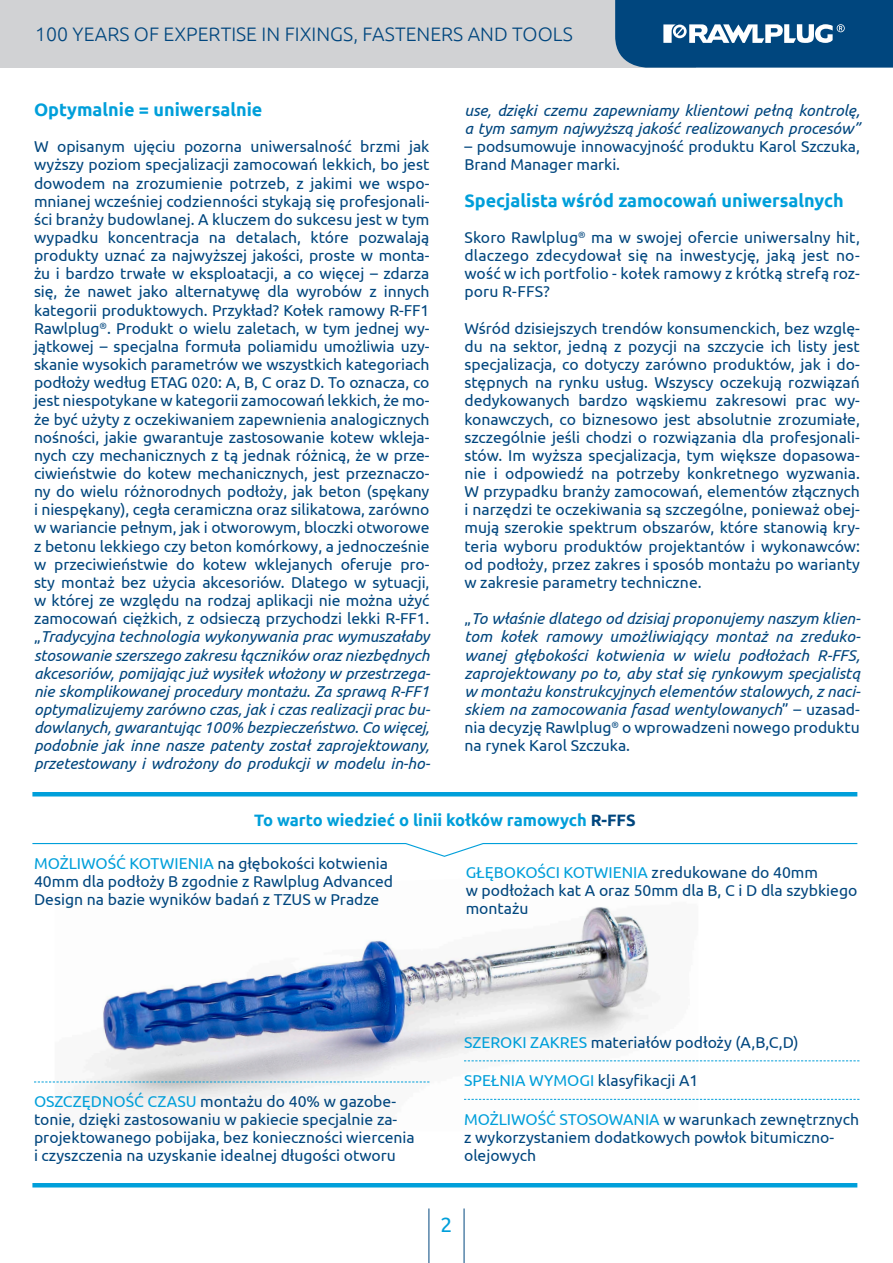
<style>
.page{position:relative;width:893px;height:1263px;background:#fff}
.page>*{position:absolute;margin:0;border:0;box-sizing:border-box;transform-origin:0 0}
.t1{font:21px "Ubuntu";color:#009fda}
.t2{font:300 19.5px "Ubuntu";color:#00467e}
.sródtytul{font:700 18px "Ubuntu";color:#009fda}
.TXT{font:700 16.5px "Ubuntu";color:#009fda}
.TXT-2{font:15.75px/18.1px "Ubuntu";color:#00467e}
.TXT-3{font:italic 15.75px/18.1px "Ubuntu";letter-spacing:-.005em;color:#00467e}
.s1{font-style:italic}
.s2{font-style:normal}
.s3{color:#00467e}
.s4{color:#009fda}
</style>
<div class="page">
<div style="left:0;top:0;width:696px;height:68px;background:#d1d2d4"></div>
<svg style="left:615px;top:0;width:278px;height:68px;background:#1d5b8c"></svg>
<hr style="left:429px;top:1208px;width:1px;height:55px;background:#00467e">
<hr style="left:464px;top:1208px;width:1px;height:55px;background:#00467e">
<hr style="left:32px;top:1183px;width:825px;height:4px;background:#009fda">
<img style="left:56px;top:907px;width:642px;height:204px">
<hr style="left:32px;top:792px;width:825px;height:4px;background:#009fda">
<svg style="left:32px;top:843px;width:826px;height:14px"></svg>
<svg style="left:464px;top:1060px;width:395px;height:1px"></svg>
<svg style="left:464px;top:1099px;width:395px;height:1px"></svg>
<svg style="left:34px;top:1081px;width:395px;height:1px"></svg>
<p class="t2" style="left:35px;top:22px;width:539px">100 YEARS OF EXPERTISE IN FIXINGS, FASTENERS AND TOOLS</p>
<p class="sródtytul" style="left:34px;top:99px;width:230px">Optymalnie = uniwersalnie</p>
<p class="TXT-2" style="left:34px;top:137px;width:398px;text-align:justify">W opisanym ujęciu pozorna uniwersalność brzmi jak wyższy poziom specjalizacji zamocowań lekkich, bo jest dowodem na zrozumienie potrzeb, z jakimi we wspo&shy;mnianej wcześniej codzienności stykają się profesjonali&shy;ści branży budowlanej. A kluczem do sukcesu jest w tym wypadku koncentracja na detalach, które pozwalają produkty uznać za najwyższej jakości, proste w monta&shy;żu i bardzo trwałe w eksploatacji, a co więcej – zdarza się, że nawet jako alternatywę dla wyrobów z innych kategorii produktowych. Przykład? Kołek ramowy R-FF1<br>Rawlplug<sup>®</sup>. Produkt o wielu zaletach, w tym jednej wy&shy;jątkowej – specjalna formuła poliamidu umożliwia uzy&shy;skanie wysokich parametrów we wszystkich kategoriach podłoży według ETAG 020: A, B, C oraz D. To oznacza, co jest niespotykane w kategorii zamocowań lekkich, że mo&shy;że być użyty z oczekiwaniem zapewnienia analogicznych nośności, jakie gwarantuje zastosowanie kotew wkleja&shy;nych czy mechanicznych z tą jednak różnicą, że w prze&shy;ciwieństwie do kotew mechanicznych, jest przeznaczo&shy;ny do wielu różnorodnych podłoży, jak beton (spękany i niespękany), cegła ceramiczna oraz silikatowa, zarówno w wariancie pełnym, jak i otworowym, bloczki otworowe z betonu lekkiego czy beton komórkowy, a jednocześnie w przeciwieństwie do kotew wklejanych oferuje pro&shy;sty montaż bez użycia akcesoriów. Dlatego w sytuacji, w której ze względu na rodzaj aplikacji nie można użyć zamocowań ciężkich, z odsieczą przychodzi lekki R-FF1. „<span class="s1">Tradycyjna technologia wykonywania prac wymuszałaby stosowanie szerszego zakresu łączników oraz niezbędnych akcesoriów, pomijając już wysiłek włożony w przestrzega&shy;nie skomplikowanej procedury montażu. Za sprawą R-FF1 optymalizujemy zarówno czas, jak i czas realizacji prac bu&shy;dowlanych, gwarantując 100% bezpieczeństwo. Co więcej, podobnie jak inne nasze patenty został zaprojektowany, przetestowany i wdrożony do produkcji w modelu in-ho-</span></p>
<p class="TXT-3" style="left:464px;top:101px;width:397px">use, dzięki czemu zapewniamy klientowi pełną kontrolę, a tym samym najwyższą jakość realizowanych procesów”</p>
<p class="TXT-2" style="left:464px;top:137px;width:397px">– podsumowuje innowacyjność produktu Karol Szczuka,<br>Brand Manager marki.</p>
<p class="sródtytul" style="left:464px;top:189px;width:381px">Specjalista wśród zamocowań uniwersalnych</p>
<p class="TXT-2" style="left:464px;top:228px;width:397px;text-align:justify">Skoro Rawlplug<sup>®</sup> ma w swojej ofercie uniwersalny hit, dlaczego zdecydował się na inwestycję, jaką jest no&shy;wość w ich portfolio - kołek ramowy z krótką strefą roz&shy;poru R-FFS?</p>
<p class="TXT-2" style="left:464px;top:319px;width:397px;text-align:justify">Wśród dzisiejszych trendów konsumenckich, bez wzglę&shy;du na sektor, jedną z pozycji na szczycie ich listy jest specjalizacja, co dotyczy zarówno produktów, jak i do&shy;stępnych na rynku usług. Wszyscy oczekują rozwiązań dedykowanych bardzo wąskiemu zakresowi prac wy&shy;konawczych, co biznesowo jest absolutnie zrozumiałe, szczególnie jeśli chodzi o rozwiązania dla profesjonali&shy;stów. Im wyższa specjalizacja, tym większe dopasowa&shy;nie i odpowiedź na potrzeby konkretnego wyzwania.<br>W przypadku branży zamocowań, elementów złącznych i narzędzi te oczekiwania są szczególne, ponieważ obej&shy;mują szerokie spektrum obszarów, które stanowią kry&shy;teria wyboru produktów projektantów i wykonawców: od podłoży, przez zakres i sposób montażu po warianty w zakresie parametry techniczne.</p>
<p class="TXT-3" style="left:464px;top:609px;width:398px;text-align:justify"><span class="s2">„</span>To właśnie dlatego od dzisiaj proponujemy naszym klien&shy;tom kołek ramowy umożliwiający montaż na zreduko&shy;wanej głębokości kotwienia w wielu podłożach R-FFS, zaprojektowany po to, aby stał się rynkowym specjalistą w montażu konstrukcyjnych elementów stalowych, z naci&shy;skiem na zamocowania fasad wentylowanych<span class="s2">” – uzasad&shy;nia decyzję Rawlplug</span><sup>®</sup> <span class="s2">o wprowadzeni nowego produktu na rynek Karol Szczuka.</span></p>
<p class="TXT" style="left:254px;top:810px;width:383px">To warto wiedzieć o linii kołków ramowych <span class="s3">R-FFS</span></p>
<p class="TXT-2" style="left:34px;top:854px;width:361px"><span class="s4">MOŻLIWOŚĆ KOTWIENIA</span> na głębokości kotwienia<br>40mm dla podłoży B zgodnie z Rawlplug Advanced<br>Design na bazie wyników badań z TZUS w Pradze</p>
<p class="TXT-2" style="left:466px;top:863px;width:393px"><span class="s4">GŁĘBOKOŚCI KOTWIENIA</span> zredukowane do 40mm<br>w podłożach kat A oraz 50mm dla B, C i D dla szybkiego montażu</p>
<p class="TXT-2" style="left:34px;top:1091px;width:382px"><span class="s4">OSZCZĘDNOŚĆ CZASU</span> montażu do 40% w gazobe&shy;tonie, dzięki zastosowaniu w pakiecie specjalnie za&shy;projektowanego pobijaka, bez konieczności wiercenia i czyszczenia na uzyskanie idealnej długości otworu</p>
<p class="TXT-2" style="left:464px;top:1032px;width:336px"><span class="s4">SZEROKI ZAKRES</span> materiałów podłoży (A,B,C,D)</p>
<p class="TXT-2" style="left:464px;top:1071px;width:236px"><span class="s4">SPEŁNIA WYMOGI</span> klasyfikacji A1</p>
<p class="TXT-2" style="left:464px;top:1109px;width:396px"><span class="s4">MOŻLIWOŚĆ STOSOWANIA</span> w warunkach zewnętrznych z wykorzystaniem dodatkowych powłok bitumiczno&shy;olejowych</p>
<h1 class="t1" style="left:441px;top:1212px;width:13px">2</h1>
</div>
